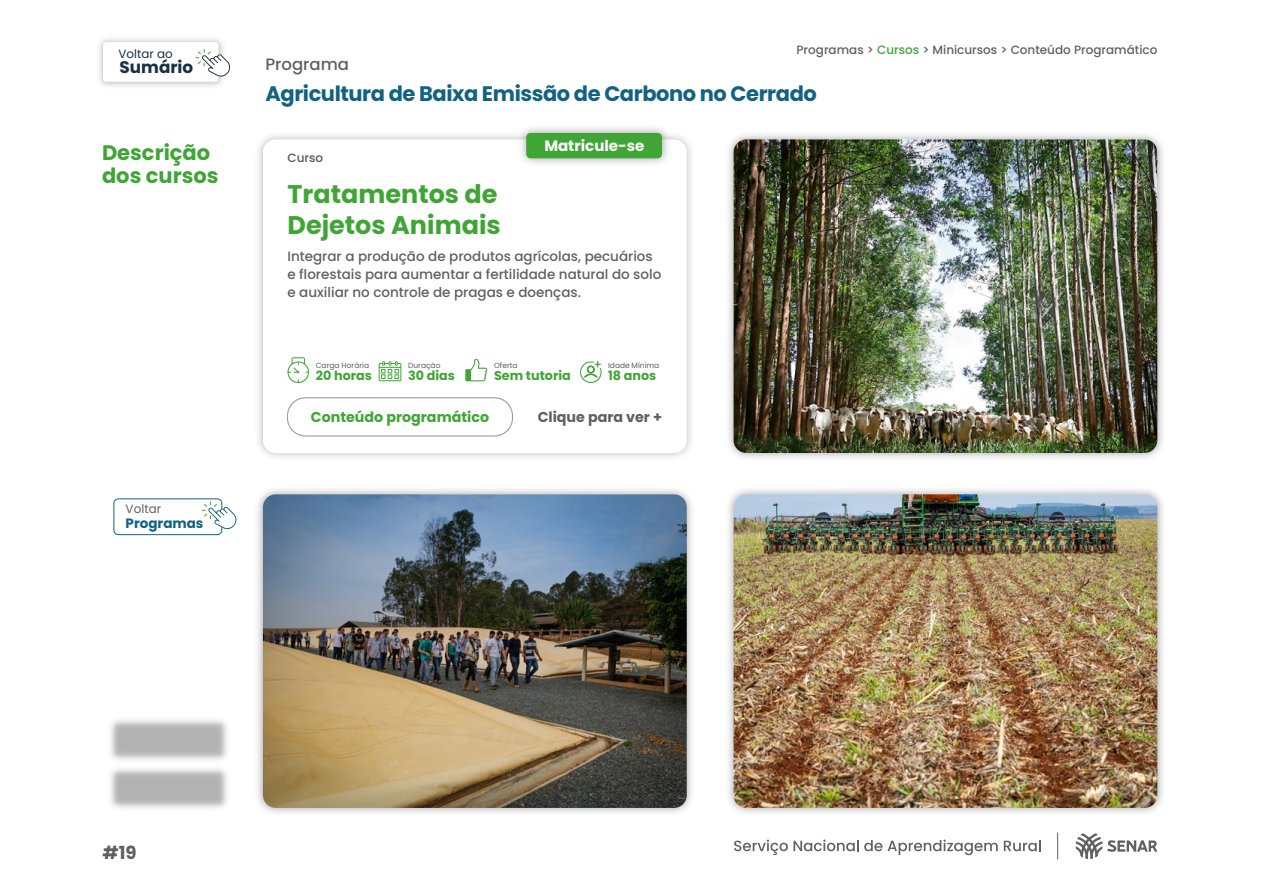
<style>
.page{position:relative;width:1263px;height:893px;background:#fff}
.page>*{position:absolute;margin:0;border:0;box-sizing:border-box;transform-origin:0 0}
.t1{font:700 25.5px/30.6px "Poppins";color:#3fa535}
.t2{font:700 21px "Poppins";letter-spacing:-.02em;color:#116283}
.t3{font:700 21px/22.5px "Poppins";color:#3fa535}
.t4{font:700 18px "Poppins";color:#606060}
.t5{font:700 16.8px "Poppins";color:#173042}
.t6{font:500 16.5px "Poppins";color:#606060}
.t7{font:700 15px "Poppins";color:#fff}
.t8{font:700 14.25px "Poppins";color:#3fa535}
.t9{font:700 14.25px "Poppins";color:#606060}
.t10{font:500 13.5px/18px "Poppins";color:#606060}
.t11{font:700 13.5px "Poppins";color:#116283}
.t12{font:700 12.75px "Poppins";color:#3fa535}
.t13{font:500 12px "Poppins";color:#606060}
.t14{font:12px "Poppins";color:#606060}
.t15{font:500 12px "Poppins";color:#575756}
.t16{font:11.85px "Poppins";color:#173042}
.t17{font:7.5px "Poppins";color:#606060}
.s1{color:#3fa535}
</style>
<div class="page">
<svg style="left:734px;top:840px;width:264px;height:15px"></svg>
<svg style="left:1004px;top:840px;width:37px;height:11px"></svg>
<svg style="left:1075px;top:833px;width:82px;height:26px"></svg>
<svg style="left:1057px;top:833px;width:1px;height:26px"></svg>
<div style="left:254px;top:130px;width:442px;height:332px;background:#000;opacity:.37"></div>
<div style="left:263px;top:139px;width:424px;height:314px;background:#fff;border-radius:13px"></div>
<svg style="left:287px;top:357px;width:22px;height:26px"></svg>
<svg style="left:465px;top:359px;width:22px;height:22px"></svg>
<svg style="left:580px;top:361px;width:22px;height:22px"></svg>
<svg style="left:379px;top:361px;width:22px;height:20px"></svg>
<div style="left:287px;top:397px;width:226px;height:40px;border:1px solid #9d9d9c;border-radius:18px"></div>
<div style="left:724px;top:130px;width:443px;height:332px;background:#000;opacity:.37"></div>
<img style="left:733px;top:139px;width:424px;height:314px">
<div style="left:254px;top:485px;width:442px;height:332px;background:#000;opacity:.37"></div>
<img style="left:263px;top:494px;width:424px;height:314px">
<div style="left:724px;top:485px;width:443px;height:332px;background:#000;opacity:.37"></div>
<img style="left:733px;top:494px;width:424px;height:314px">
<img style="left:110px;top:720px;width:117px;height:88px">
<div style="left:517px;top:124px;width:154px;height:43px;background:#000;opacity:.37"></div>
<div style="left:526px;top:133px;width:136px;height:25px;background:#3fa535;border-radius:4px"></div>
<img style="left:99px;top:38px;width:124px;height:48px">
<div style="left:103px;top:42px;width:116px;height:40px;background:#fff;border-radius:4px"></div>
<svg style="left:195px;top:49px;width:36px;height:28px"></svg>
<div style="left:114px;top:498px;width:108px;height:37px;border:1px solid #116283;border-radius:4px"></div>
<svg style="left:202px;top:502px;width:35px;height:27px"></svg>
<p class="t16" style="left:118px;top:47px;width:56px">Voltar ao</p>
<p class="t5" style="left:120px;top:57px;width:75px">Sumário</p>
<p class="t6" style="left:265px;top:54px;width:85px">Programa</p>
<p class="t13" style="left:796px;top:43px;width:362px">Programas &gt; <span class="s1">Cursos</span> &gt; Minicursos &gt; Conteúdo Programático</p>
<h2 class="t2" style="left:265px;top:82px;width:553px">Agricultura de Baixa Emissão de Carbono no Cerrado</h2>
<h2 class="t3" style="left:102px;top:142px;width:118px">Descrição dos cursos</h2>
<p class="t7" style="left:544px;top:137px;width:102px">Matricule-se</p>
<p class="t15" style="left:287px;top:151px;width:37px">Curso</p>
<h1 class="t1" style="left:287px;top:179px;width:215px">Tratamentos de<br>Dejetos Animais</h1>
<p class="t10" style="left:287px;top:247px;width:375px">Integrar a produção de produtos agrícolas, pecuários e florestais para aumentar a fertilidade natural do solo e auxiliar no controle de pragas e doenças.</p>
<p class="t17" style="left:316px;top:361px;width:55px">Carga Horária</p>
<p class="t12" style="left:316px;top:368px;width:58px">20 horas</p>
<p class="t17" style="left:408px;top:361px;width:34px">Duração</p>
<p class="t12" style="left:408px;top:368px;width:48px">30 dias</p>
<p class="t17" style="left:494px;top:361px;width:25px">Oferta</p>
<p class="t12" style="left:494px;top:368px;width:78px">Sem tutoria</p>
<p class="t17" style="left:608px;top:361px;width:53px">Idade Mínima</p>
<p class="t12" style="left:608px;top:368px;width:50px">18 anos</p>
<p class="t14" style="left:126px;top:502px;width:37px">Voltar</p>
<p class="t11" style="left:126px;top:516px;width:79px">Programas</p>
<p class="t8" style="left:311px;top:409px;width:180px">Conteúdo programático</p>
<p class="t9" style="left:538px;top:409px;width:126px">Clique para ver +</p>
<h3 class="t4" style="left:102px;top:842px;width:36px">#19</h3>
</div>
